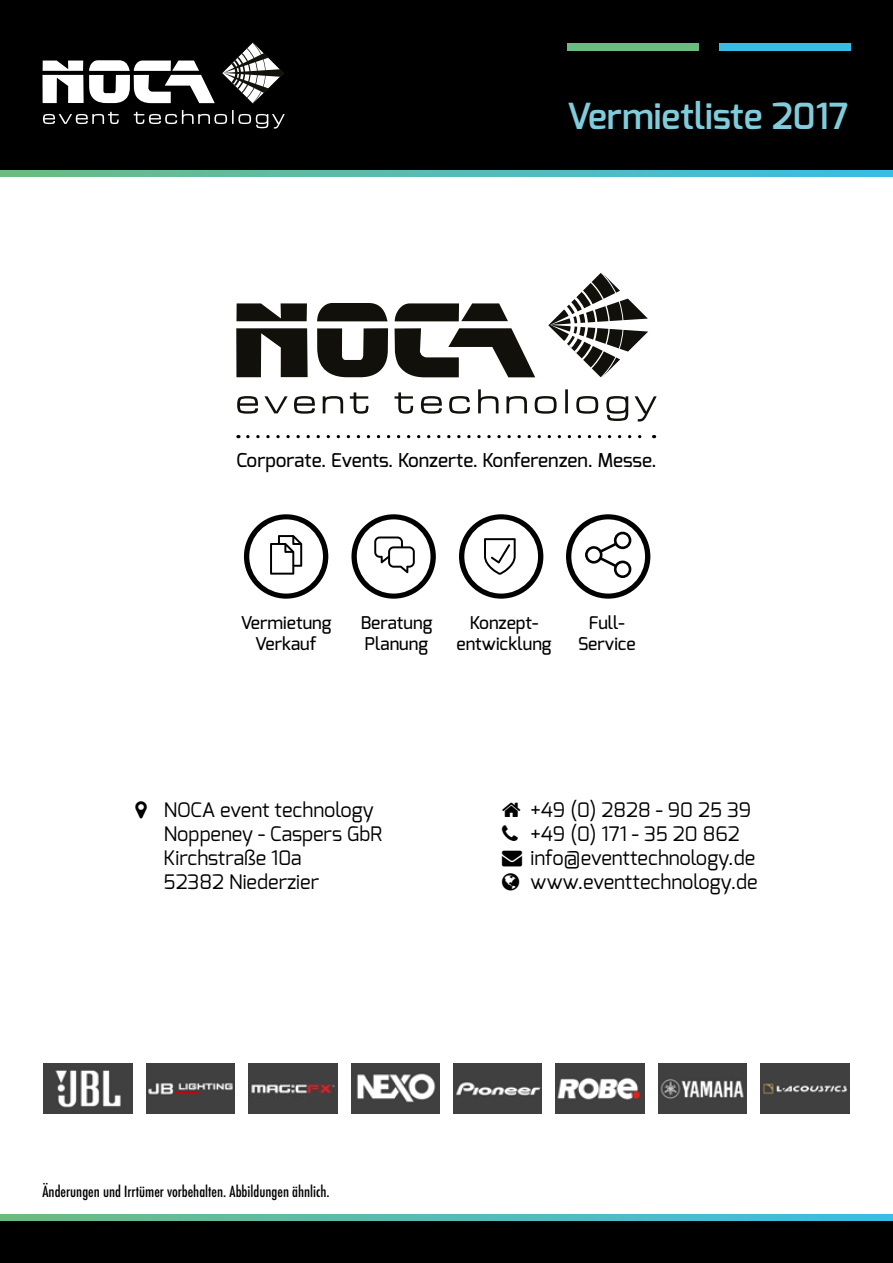
<style>
.page{position:relative;width:893px;height:1263px;background:#fff}
.page>*{position:absolute;margin:0;border:0;box-sizing:border-box;transform-origin:0 0}
.t1{font:600 35.85px "Exo";color:#80ccdb}
.t2{font:19.95px/24px "Exo";color:#000}
.t3{font:500 19.05px "Exo";color:#000}
.t4{font:500 17.55px/21.1px "Exo";color:#000;text-align:center}
.t5{font:500 condensed 15px "Futura";color:#000}
</style>
<div class="page">
<div style="left:0;top:0;width:893px;height:170px;background:#000"></div>
<div style="left:0;top:1220px;width:893px;height:43px;background:#000"></div>
<div style="left:567px;top:43px;width:132px;height:7px;background:#6cbb80"></div>
<div style="left:719px;top:43px;width:131px;height:7px;background:#37bde4"></div>
<svg style="left:43px;top:112px;width:76px;height:12px"></svg>
<svg style="left:134px;top:110px;width:151px;height:19px"></svg>
<svg style="left:222px;top:43px;width:62px;height:61px"></svg>
<svg style="left:43px;top:60px;width:172px;height:43px"></svg>
<svg style="left:0;top:170px;width:893px;height:6px;background:#55bcb4"></svg>
<svg style="left:0;top:1214px;width:893px;height:6px;background:#55bcb4"></svg>
<svg style="left:237px;top:396px;width:21px;height:18px"></svg>
<svg style="left:264px;top:396px;width:24px;height:17px"></svg>
<svg style="left:294px;top:396px;width:21px;height:18px"></svg>
<svg style="left:323px;top:396px;width:20px;height:17px"></svg>
<svg style="left:350px;top:392px;width:18px;height:22px"></svg>
<svg style="left:395px;top:392px;width:18px;height:22px"></svg>
<svg style="left:421px;top:396px;width:21px;height:18px"></svg>
<svg style="left:449px;top:396px;width:21px;height:18px"></svg>
<svg style="left:478px;top:389px;width:20px;height:24px"></svg>
<svg style="left:506px;top:396px;width:21px;height:17px"></svg>
<svg style="left:535px;top:396px;width:22px;height:18px"></svg>
<svg style="left:565px;top:389px;width:3px;height:24px"></svg>
<svg style="left:576px;top:396px;width:22px;height:18px"></svg>
<svg style="left:606px;top:396px;width:22px;height:25px"></svg>
<svg style="left:635px;top:396px;width:22px;height:25px"></svg>
<svg style="left:548px;top:272px;width:100px;height:106px"></svg>
<svg style="left:236px;top:303px;width:72px;height:74px"></svg>
<svg style="left:317px;top:303px;width:71px;height:74px"></svg>
<svg style="left:395px;top:303px;width:140px;height:74px"></svg>
<svg style="left:244px;top:514px;width:84px;height:85px"></svg>
<svg style="left:351px;top:514px;width:85px;height:85px"></svg>
<svg style="left:459px;top:514px;width:84px;height:85px"></svg>
<svg style="left:566px;top:514px;width:84px;height:85px"></svg>
<svg style="left:248px;top:435px;width:407px;height:3px"></svg>
<img style="left:44px;top:1064px;width:88px;height:50px">
<img style="left:146px;top:1064px;width:88px;height:50px">
<img style="left:249px;top:1064px;width:88px;height:50px">
<img style="left:351px;top:1064px;width:88px;height:50px">
<img style="left:453px;top:1064px;width:89px;height:50px">
<img style="left:556px;top:1064px;width:88px;height:50px">
<img style="left:658px;top:1064px;width:89px;height:50px">
<img style="left:761px;top:1064px;width:88px;height:50px">
<h1 class="t1" style="left:567px;top:93px;width:283px">Vermietliste 2017</h1>
<p class="t3" style="left:237px;top:448px;width:422px">Corporate. Events. Konzerte. Konferenzen. Messe.</p>
<p class="t4" style="left:241px;top:612px;width:92px">Vermietung<br>Verkauf</p>
<p class="t4" style="left:361px;top:612px;width:73px;text-align:left">Beratung<br>Planung</p>
<p class="t4" style="left:457px;top:612px;width:97px">Konzept&shy;entwicklung</p>
<p class="t4" style="left:578px;top:612px;width:59px">Full-<br>Service</p>
<p class="t2" style="left:164px;top:798px;width:220px">NOCA event technology<br>Noppeney - Caspers GbR<br>Kirchstraße 10a<br>52382 Niederzier</p>
<p class="t2" style="left:530px;top:798px;width:222px">+49 (0) 2828 - 90 25 39 +49 (0) 171 - 35 20 862</p>
<p class="t2" style="left:502px;top:846px;width:257px;text-align:right">→ info@eventtechnology.de www.eventtechnology.de</p>
<p class="t5" style="left:43px;top:1181px;width:289px">Änderungen und Irrtümer vorbehalten. Abbildungen ähnlich.</p>
</div>
